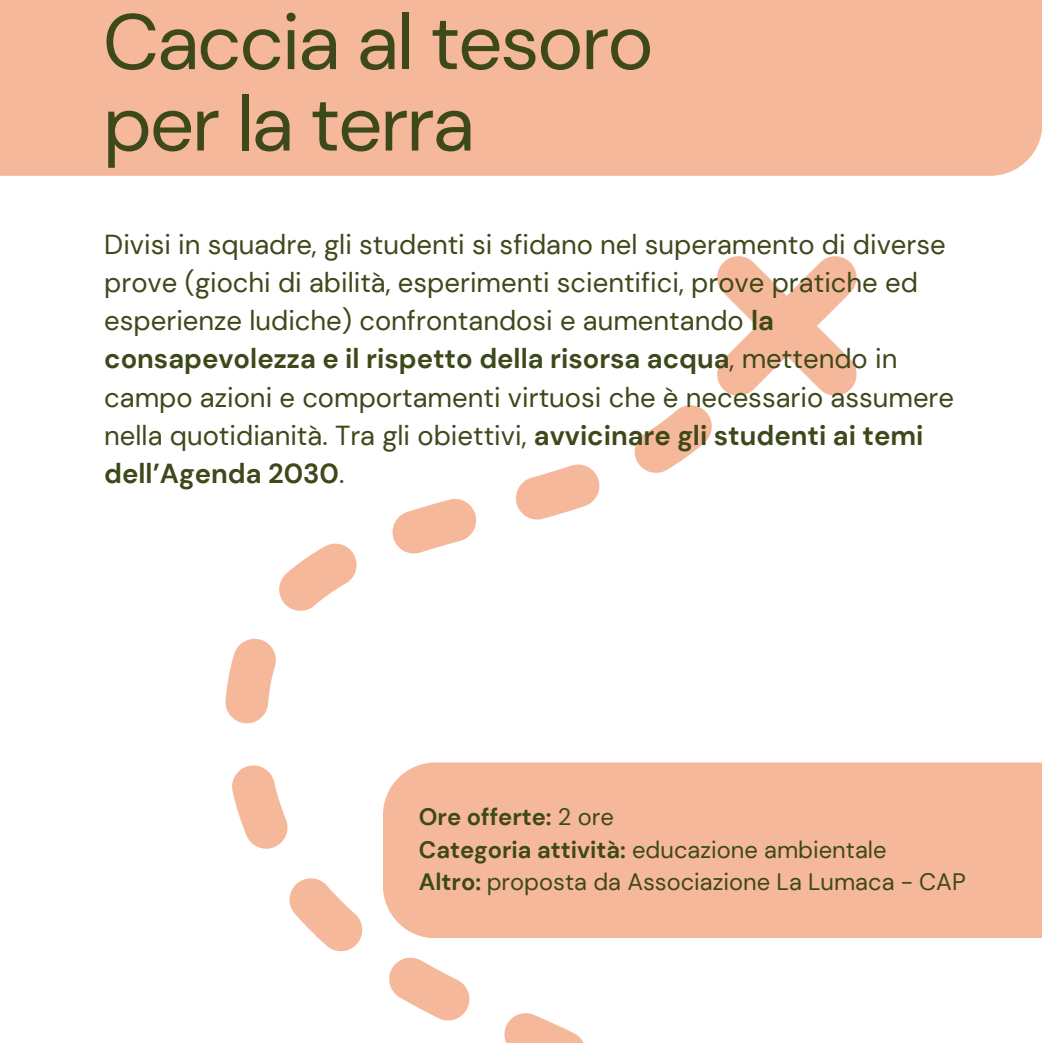
<style>
.page{position:relative;width:1042px;height:1043px;background:#fff}
.page>*{position:absolute;margin:0;border:0;box-sizing:border-box;transform-origin:0 0}
.t1{font:78.4px/81.4px "DM Sans";letter-spacing:-.03em;color:#3d491a}
.t2{font:27.47px/38.1px "DM Sans";color:#3d491a}
.t3{font:23.62px "DM Sans";color:#3d491a}
.t4{font:700 23.62px "DM Sans";color:#3d491a}
.s1{font-weight:700}
.s2{font-weight:400}
</style>
<div class="page">
<div style="left:0;top:0;width:1041px;height:176px;background:#f6b89a"></div>
<svg style="left:225px;top:256px;width:632px;height:786px"></svg>
<div style="left:383px;top:762px;width:658px;height:176px;background:#f6b89a"></div>
<p class="t1" style="left:103px;top:2px;width:552px">Caccia al tesoro per la terra</p>
<h1 class="t2" style="left:104px;top:225px;width:851px">Divisi in squadre, gli studenti si sfidano nel superamento di diverse prove (giochi di abilità, esperimenti scientifici, prove pratiche ed esperienze ludiche) confrontandosi e aumentando <span class="s1">la consapevolezza e il rispetto della risorsa acqua</span>, mettendo in campo azioni e comportamenti virtuosi che è necessario assumere nella quotidianità. Tra gli obiettivi, <span class="s1">avvicinare gli studenti ai temi dell’Agenda 2030</span>.</h1>
<h2 class="t4" style="left:419px;top:801px;width:196px">Ore offerte: <span class="s2">2 ore</span></h2>
<p class="t3" style="left:419px;top:833px;width:469px"><span class="s1">Categoria attività:</span> educazione ambientale</p>
<p class="t3" style="left:419px;top:866px;width:548px"><span class="s1">Altro:</span> proposta da Associazione La Lumaca - CAP</p>
</div>
